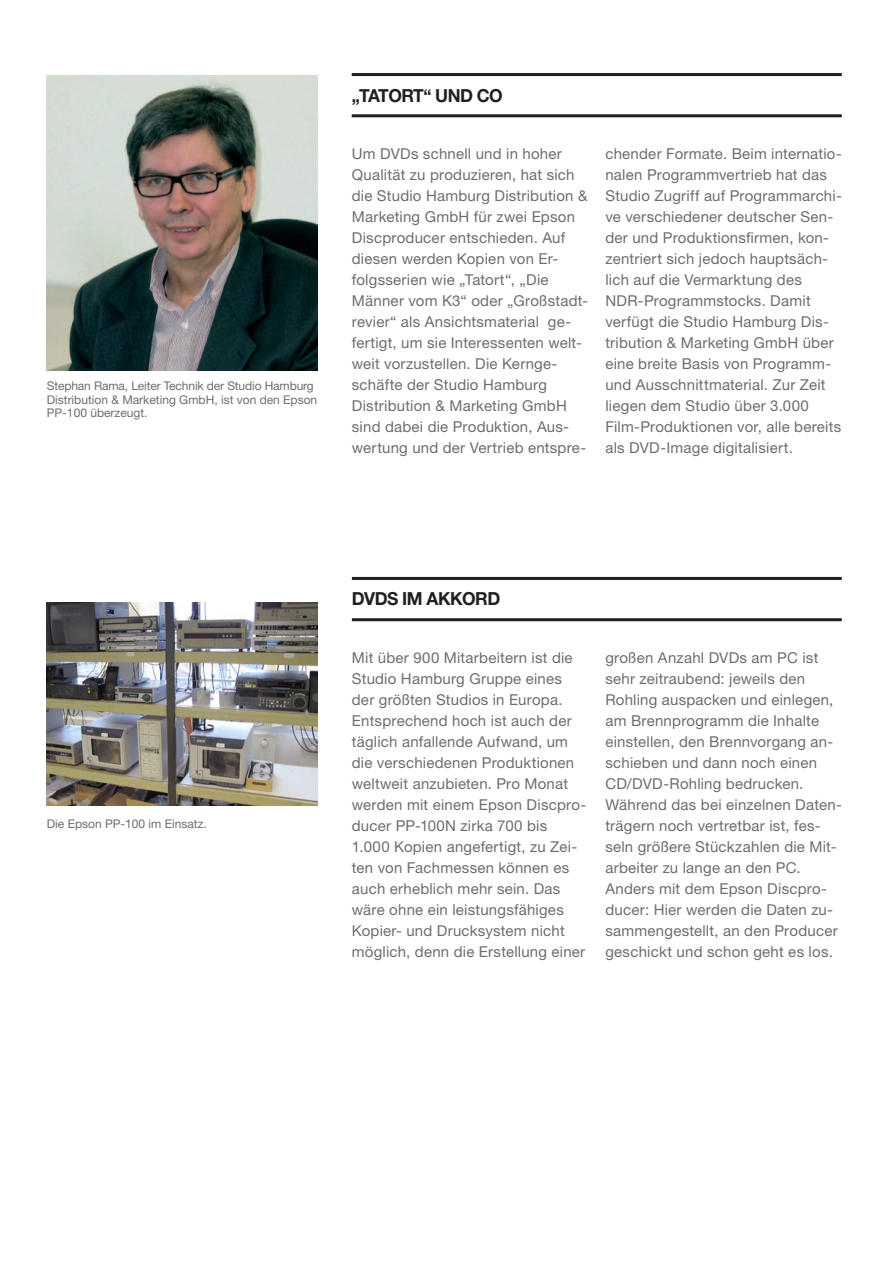
<style>
.page{position:relative;width:893px;height:1263px;background:#fff}
.page>*{position:absolute;margin:0;border:0;box-sizing:border-box;transform-origin:0 0}
.t1{font:700 18px "Helvetica Neue LT Std";letter-spacing:-.03em;color:#231f20}
.t2{font:15px/21px "Helvetica Neue LT Std";letter-spacing:.015em;color:#6c6d70}
.t3{font:12px/13.5px "Helvetica Neue LT Std";color:#6c6d70}
</style>
<div class="page">
<img style="left:47px;top:602px;width:270px;height:203px">
<img style="left:47px;top:75px;width:270px;height:295px">
<hr style="left:352px;top:577px;width:490px;height:3px;background:#231f20">
<hr style="left:352px;top:618px;width:490px;height:3px;background:#231f20">
<hr style="left:352px;top:73px;width:490px;height:3px;background:#231f20">
<hr style="left:352px;top:114px;width:490px;height:3px;background:#231f20">
<p class="t3" style="left:47px;top:379px;width:272px">Stephan Rama, Leiter Technik der Studio Hamburg<br>Distribution &amp; Marketing GmbH, ist von den Epson<br>PP-100 überzeugt.</p>
<p class="t1" style="left:352px;top:84px;width:153px">„TATORT“ UND CO</p>
<p class="t2" style="left:352px;top:143px;width:238px">Um DVDs schnell und in hoher<br>Qualität zu produzieren, hat sich die Studio Hamburg Distribution &amp;<br>Marketing GmbH für zwei Epson<br>Discproducer entschieden. Auf diesen werden Kopien von Er&shy;folgsserien wie „Tatort“, „Die<br>Männer vom K3“ oder „Großstadt&shy;revier“ als Ansichtsmaterial ge&shy;fertigt, um sie Interessenten welt&shy;weit vorzustellen. Die Kernge&shy;schäfte der Studio Hamburg<br>Distribution &amp; Marketing GmbH sind dabei die Produktion, Aus&shy;wertung und der Vertrieb entspre-</p>
<p class="t2" style="left:605px;top:143px;width:238px">chender Formate. Beim internatio&shy;nalen Programmvertrieb hat das<br>Studio Zugriff auf Programmarchi&shy;ve verschiedener deutscher Sen&shy;der und Produktionsfirmen, kon&shy;zentriert sich jedoch hauptsäch&shy;lich auf die Vermarktung des<br>NDR-Programmstocks. Damit verfügt die Studio Hamburg Dis&shy;tribution &amp; Marketing GmbH über eine breite Basis von Programm&shy;und Ausschnittmaterial. Zur Zeit liegen dem Studio über 3.000<br>Film-Produktionen vor, alle bereits als DVD-Image digitalisiert.</p>
<p class="t3" style="left:47px;top:817px;width:162px">Die Epson PP-100 im Einsatz.</p>
<p class="t1" style="left:352px;top:588px;width:148px">DVDS IM AKKORD</p>
<p class="t2" style="left:352px;top:647px;width:236px">Mit über 900 Mitarbeitern ist die<br>Studio Hamburg Gruppe eines der größten Studios in Europa.<br>Entsprechend hoch ist auch der täglich anfallende Aufwand, um die verschiedenen Produktionen weltweit anzubieten. Pro Monat werden mit einem Epson Discpro&shy;ducer PP-100N zirka 700 bis<br>1.000 Kopien angefertigt, zu Zei&shy;ten von Fachmessen können es auch erheblich mehr sein. Das wäre ohne ein leistungsfähiges<br>Kopier- und Drucksystem nicht möglich, denn die Erstellung einer</p>
<p class="t2" style="left:605px;top:647px;width:238px">großen Anzahl DVDs am PC ist sehr zeitraubend: jeweils den<br>Rohling auspacken und einlegen, am Brennprogramm die Inhalte einstellen, den Brennvorgang an&shy;schieben und dann noch einen<br>CD/DVD-Rohling bedrucken.<br>Während das bei einzelnen Daten&shy;trägern noch vertretbar ist, fes&shy;seln größere Stückzahlen die Mit&shy;arbeiter zu lange an den PC.<br>Anders mit dem Epson Discpro&shy;ducer: Hier werden die Daten zu&shy;sammengestellt, an den Producer geschickt und schon geht es los.</p>
</div>
